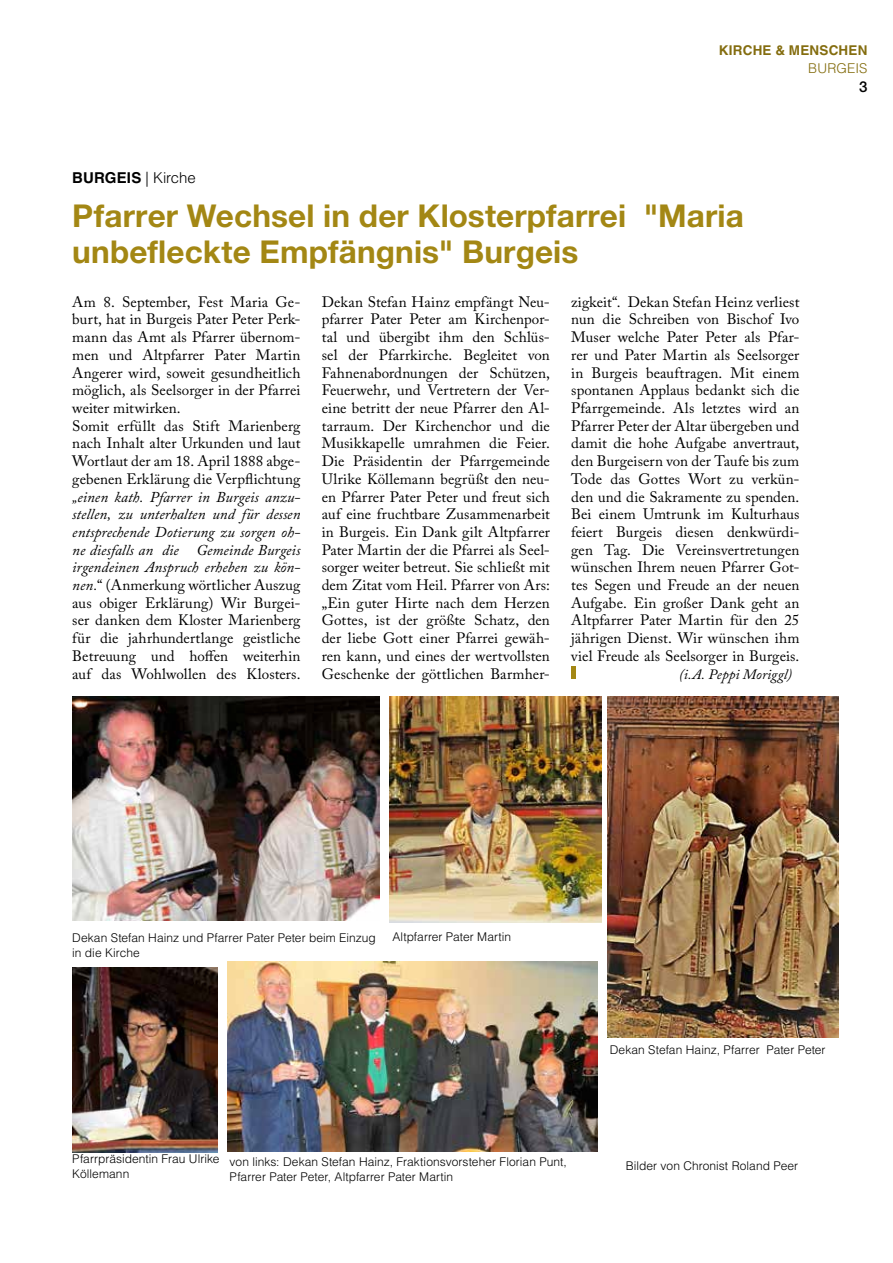
<style>
.page{position:relative;width:893px;height:1263px;background:#fff}
.page>*{position:absolute;margin:0;border:0;box-sizing:border-box;transform-origin:0 0}
.t1{font:700 31.5px/36px "Helvetica Neue";letter-spacing:.005em;color:#a38714}
.t2{font:15px/17.7px "Adobe Caslon Pro";letter-spacing:.005em;color:#000;text-align:justify}
.t3{font:700 15px "Helvetica";letter-spacing:.01em;color:#000}
.t4{font:500 15px "Helvetica Neue";color:#000}
.t5{font:italic 14.25px "Adobe Caslon Pro";letter-spacing:.01em;color:#000}
.t6{font:700 13.5px "Helvetica";letter-spacing:.015em;color:#846d0f}
.t7{font:300 13.5px "Helvetica";letter-spacing:.01em;color:#846d0f}
.t8{font:300 12px/15px "Helvetica";letter-spacing:.005em;color:#000}
.s1{font-weight:300}
.s2{font-style:italic}
</style>
<div class="page">
<img style="left:228px;top:962px;width:370px;height:189px">
<img style="left:72px;top:967px;width:146px;height:185px">
<img style="left:72px;top:696px;width:308px;height:224px">
<img style="left:389px;top:696px;width:213px;height:227px">
<img style="left:607px;top:696px;width:232px;height:342px">
<hr style="left:571px;top:666px;width:4px;height:12px;background:#a38714">
<p class="t6" style="left:719px;top:42px;width:150px">KIRCHE &amp; MENSCHEN</p>
<p class="t7" style="left:808px;top:60px;width:61px">BURGEIS</p>
<p class="t3" style="left:72px;top:168px;width:125px">BURGEIS <span class="s1">| Kirche</span></p>
<h1 class="t1" style="left:72px;top:197px;width:673px">Pfarrer Wechsel in der Klosterpfarrei "Maria unbefleckte Empfängnis" Burgeis</h1>
<p class="t2" style="left:322px;top:293px;width:230px">Dekan Stefan Hainz empfängt Neu&shy;pfarrer Pater Peter am Kirchenpor&shy;tal und übergibt ihm den Schlüs&shy;sel der Pfarrkirche. Begleitet von Fahnenabordnungen der Schützen, Feuerwehr, und Vertretern der Ver&shy;eine betritt der neue Pfarrer den Al&shy;tarraum. Der Kirchenchor und die Musikkapelle umrahmen die Feier.<br>Die Präsidentin der Pfarrgemeinde Ulrike Köllemann begrüßt den neu&shy;en Pfarrer Pater Peter und freut sich auf eine fruchtbare Zusammenarbeit in Burgeis. Ein Dank gilt Altpfarrer Pater Martin der die Pfarrei als Seel&shy;sorger weiter betreut. Sie schließt mit dem Zitat vom Heil. Pfarrer von Ars: „Ein guter Hirte nach dem Herzen Gottes, ist der größte Schatz, den der liebe Gott einer Pfarrei gewäh&shy;ren kann, und eines der wertvollsten Geschenke der göttlichen Barmher-</p>
<p class="t2" style="left:72px;top:293px;width:230px;text-align:left">Am 8. September, Fest Maria Ge&shy;burt, hat in Burgeis Pater Peter Perk&shy;mann das Amt als Pfarrer übernom&shy;men und Altpfarrer Pater Martin Angerer wird, soweit gesundheitlich möglich, als Seelsorger in der Pfarrei weiter mitwirken.<br>Somit erfüllt das Stift Marienberg nach Inhalt alter Urkunden und laut Wortlaut der am 18. April 1888 abge&shy;gebenen Erklärung die Verpflichtung</p>
<p class="t2" style="left:72px;top:487px;width:230px"><span class="s2">„einen kath. Pfarrer in Burgeis anzu&shy;stellen, zu unterhalten und für dessen entsprechende Dotierung zu sorgen oh&shy;ne diesfalls an die Gemeinde Burgeis irgendeinen Anspruch erheben zu kön&shy;nen.</span>“ (Anmerkung wörtlicher Auszug aus obiger Erklärung) Wir Burgei&shy;ser danken dem Kloster Marienberg für die jahrhundertlange geistliche Betreuung und hoffen weiterhin auf das Wohlwollen des Klosters.</p>
<p class="t2" style="left:571px;top:293px;width:230px">zigkeit“. Dekan Stefan Heinz verliest nun die Schreiben von Bischof Ivo Muser welche Pater Peter als Pfar&shy;rer und Pater Martin als Seelsorger in Burgeis beauftragen. Mit einem spontanen Applaus bedankt sich die Pfarrgemeinde. Als letztes wird an Pfarrer Peter der Altar übergeben und damit die hohe Aufgabe anvertraut, den Burgeisern von der Taufe bis zum Tode das Gottes Wort zu verkün&shy;den und die Sakramente zu spenden.<br>Bei einem Umtrunk im Kulturhaus feiert Burgeis diesen denkwürdi&shy;gen Tag. Die Vereinsvertretungen wünschen Ihrem neuen Pfarrer Got&shy;tes Segen und Freude an der neuen Aufgabe. Ein großer Dank geht an Altpfarrer Pater Martin für den 25 jährigen Dienst. Wir wünschen ihm viel Freude als Seelsorger in Burgeis.</p>
<p class="t5" style="left:679px;top:665px;width:114px">(i.A. Peppi Moriggl)</p>
<p class="t4" style="left:859px;top:78px;width:10px">3</p>
<p class="t8" style="left:72px;top:930px;width:305px">Dekan Stefan Hainz und Pfarrer Pater Peter beim Einzug in die Kirche</p>
<p class="t8" style="left:392px;top:929px;width:120px">Altpfarrer Pater Martin</p>
<p class="t8" style="left:72px;top:1151px;width:149px">Pfarrpräsidentin Frau Ulrike<br>Köllemann</p>
<p class="t8" style="left:230px;top:1154px;width:339px">von links: Dekan Stefan Hainz, Fraktionsvorsteher Florian Punt,<br>Pfarrer Pater Peter, Altpfarrer Pater Martin</p>
<p class="t8" style="left:610px;top:1042px;width:217px">Dekan Stefan Hainz, Pfarrer Pater Peter</p>
<p class="t8" style="left:626px;top:1158px;width:174px">Bilder von Chronist Roland Peer</p>
</div>
